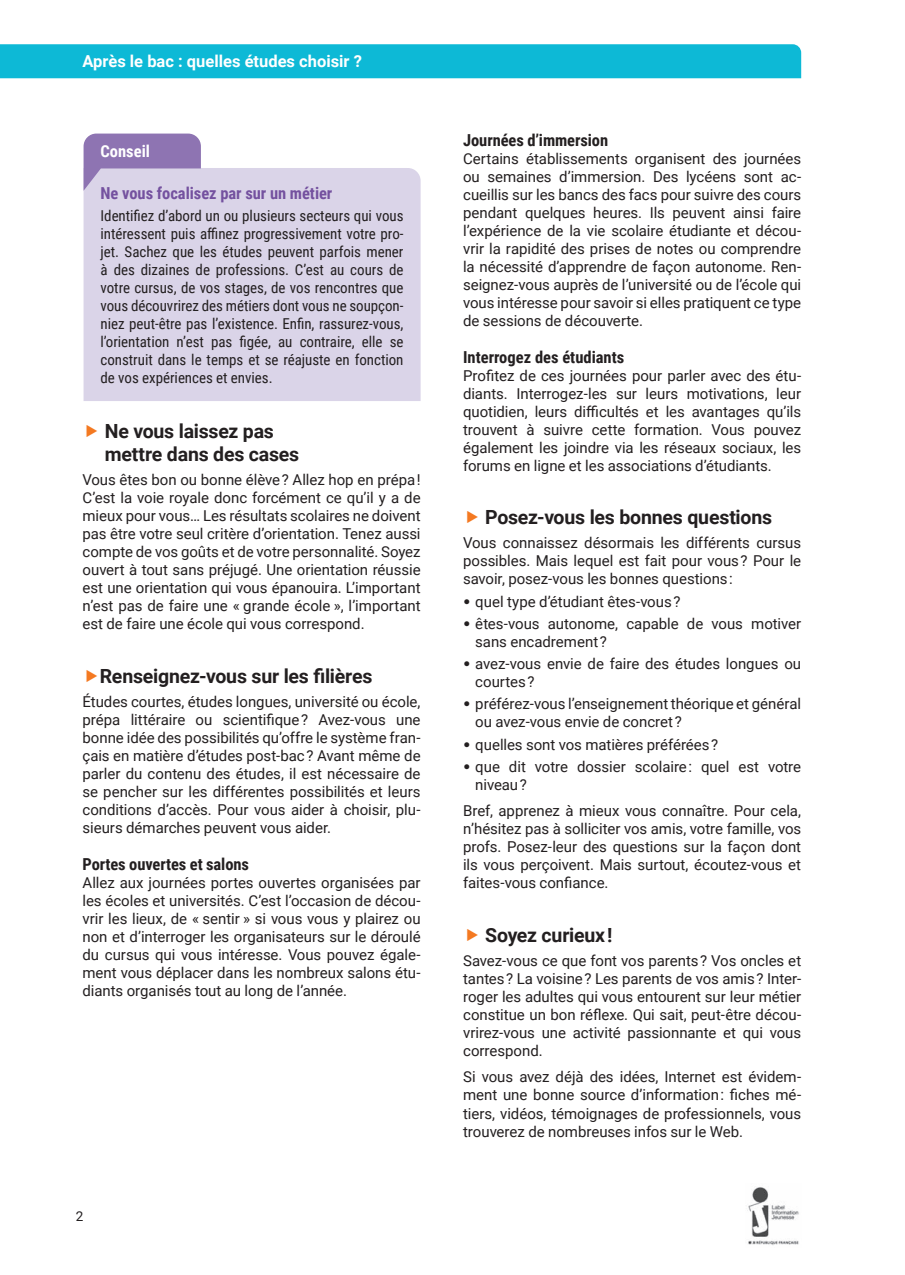
<style>
.page{position:relative;width:905px;height:1275px;background:#fff}
.page>*{position:absolute;margin:0;border:0;box-sizing:border-box;transform-origin:0 0}
.t1{font:700 19.5px/23.4px "Roboto";letter-spacing:-.01em;color:#231f20}
.t2{font:700 16.5px "Roboto Condensed";letter-spacing:-.005em;color:#231f20}
.t3{font:700 16.5px "Roboto";color:#fff}
.t4{font:700 16.5px "Roboto Condensed";letter-spacing:-.005em;color:#74519f}
.t5{font:700 16.5px "Roboto Condensed";color:#fff}
.t6{font:15px/18px "Roboto";letter-spacing:-.005em;color:#231f20;text-align:justify}
.t7{font:15px/18px "Roboto Condensed";letter-spacing:-.005em;color:#231f20;text-align:justify}
.t8{font:13.5px "Roboto";color:#231f20}
.s1{font-family:"Arial";font-weight:900}
</style>
<div class="page">
<img style="left:747px;top:1187px;width:52px;height:58px">
<div style="left:0;top:44px;width:801px;height:34px;background:#0db9d6"></div>
<div style="left:84px;top:168px;width:337px;height:233px;background:#dad4e8"></div>
<svg style="left:84px;top:134px;width:117px;height:57px;background:#aa98c6"></svg>
<p class="t3" style="left:83px;top:50px;width:281px">Après le bac : quelles études choisir ?</p>
<p class="t5" style="left:101px;top:139px;width:51px">Conseil</p>
<p class="t4" style="left:101px;top:181px;width:233px">Ne vous focalisez par sur un métier</p>
<p class="t7" style="left:101px;top:206px;width:304px">Identifiez d’abord un ou plusieurs secteurs qui vous intéressent puis affinez progressivement votre pro&shy;jet. Sachez que les études peuvent parfois mener à des dizaines de professions. C’est au cours de votre cursus, de vos stages, de vos rencontres que vous découvrirez des métiers dont vous ne soupçon&shy;niez peut-être pas l’existence. Enfin, rassurez-vous, l’orientation n’est pas figée, au contraire, elle se construit dans le temps et se réajuste en fonction de vos expériences et envies.</p>
<h1 class="t1" style="left:105px;top:418px;width:196px">Ne vous laissez pas mettre dans des cases</h1>
<p class="t6" style="left:83px;top:470px;width:340px">Vous êtes bon ou bonne élève ? Allez hop en prépa !<br>C’est la voie royale donc forcément ce qu’il y a de mieux pour vous… Les résultats scolaires ne doivent pas être votre seul critère d’orientation. Tenez aussi compte de vos goûts et de votre personnalité. Soyez ouvert à tout sans préjugé. Une orientation réussie est une orientation qui vous épanouira. L’important n’est pas de faire une « grande école », l’important est de faire une école qui vous correspond.</p>
<h1 class="t1" style="left:100px;top:663px;width:274px">Renseignez-vous sur les filières</h1>
<p class="t6" style="left:83px;top:692px;width:340px">Études courtes, études longues, université ou école, prépa littéraire ou scientifique ? Avez-vous une bonne idée des possibilités qu’offre le système fran&shy;çais en matière d’études post-bac ? Avant même de parler du contenu des études, il est nécessaire de se pencher sur les différentes possibilités et leurs conditions d’accès. Pour vous aider à choisir, plu&shy;sieurs démarches peuvent vous aider.</p>
<p class="t2" style="left:83px;top:852px;width:168px">Portes ouvertes et salons</p>
<p class="t6" style="left:83px;top:873px;width:340px">Allez aux journées portes ouvertes organisées par les écoles et universités. C’est l’occasion de décou&shy;vrir les lieux, de « sentir » si vous vous y plairez ou non et d’interroger les organisateurs sur le déroulé du cursus qui vous intéresse. Vous pouvez égale&shy;ment vous déplacer dans les nombreux salons étu&shy;diants organisés tout au long de l’année.</p>
<p class="t8" style="left:76px;top:1206px;width:9px">2</p>
<p class="t2" style="left:463px;top:128px;width:147px">Journées d’immersion</p>
<p class="t6" style="left:463px;top:149px;width:340px">Certains établissements organisent des journées ou semaines d’immersion. Des lycéens sont ac&shy;cueillis sur les bancs des facs pour suivre des cours pendant quelques heures. Ils peuvent ainsi faire l’expérience de la vie scolaire étudiante et décou&shy;vrir la rapidité des prises de notes ou comprendre la nécessité d’apprendre de façon autonome. Ren&shy;seignez-vous auprès de l’université ou de l’école qui vous intéresse pour savoir si elles pratiquent ce type de sessions de découverte.</p>
<p class="t2" style="left:463px;top:345px;width:163px">Interrogez des étudiants</p>
<p class="t6" style="left:463px;top:366px;width:340px">Profitez de ces journées pour parler avec des étu&shy;diants. Interrogez-les sur leurs motivations, leur quotidien, leurs difficultés et les avantages qu’ils trouvent à suivre cette formation. Vous pouvez également les joindre via les réseaux sociaux, les forums en ligne et les associations d’étudiants.</p>
<h1 class="t1" style="left:485px;top:505px;width:288px">Posez-vous les bonnes questions</h1>
<p class="t6" style="left:463px;top:533px;width:340px">Vous connaissez désormais les différents cursus possibles. Mais lequel est fait pour vous ? Pour le savoir, posez-vous les bonnes questions :</p>
<p class="t6" style="left:463px;top:592px;width:219px"><span class="s1">•</span> quel type d’étudiant êtes-vous ?</p>
<p class="t6" style="left:475px;top:614px;width:327px;text-indent:-12px"><span class="s1">•</span> êtes-vous autonome, capable de vous motiver sans encadrement ?</p>
<p class="t6" style="left:475px;top:654px;width:327px;text-indent:-12px"><span class="s1">•</span> avez-vous envie de faire des études longues ou courtes ?</p>
<p class="t6" style="left:475px;top:694px;width:327px;text-indent:-12px"><span class="s1">•</span> préférez-vous l’enseignement théorique et général ou avez-vous envie de concret ?</p>
<p class="t6" style="left:463px;top:735px;width:257px"><span class="s1">•</span> quelles sont vos matières préférées ?</p>
<p class="t6" style="left:475px;top:757px;width:327px;text-indent:-12px"><span class="s1">•</span> que dit votre dossier scolaire : quel est votre niveau ?</p>
<p class="t6" style="left:463px;top:801px;width:340px">Bref, apprenez à mieux vous connaître. Pour cela, n’hésitez pas à solliciter vos amis, votre famille, vos profs. Posez-leur des questions sur la façon dont ils vous perçoivent. Mais surtout, écoutez-vous et faites-vous confiance.</p>
<h1 class="t1" style="left:485px;top:922px;width:129px">Soyez curieux !</h1>
<p class="t6" style="left:463px;top:951px;width:340px">Savez-vous ce que font vos parents ? Vos oncles et tantes ? La voisine ? Les parents de vos amis ? Inter&shy;roger les adultes qui vous entourent sur leur métier constitue un bon réflexe. Qui sait, peut-être décou&shy;vrirez-vous une activité passionnante et qui vous correspond.</p>
<p class="t6" style="left:463px;top:1067px;width:340px">Si vous avez déjà des idées, Internet est évidem&shy;ment une bonne source d’information : fiches mé&shy;tiers, vidéos, témoignages de professionnels, vous trouverez de nombreuses infos sur le Web.</p>
</div>
